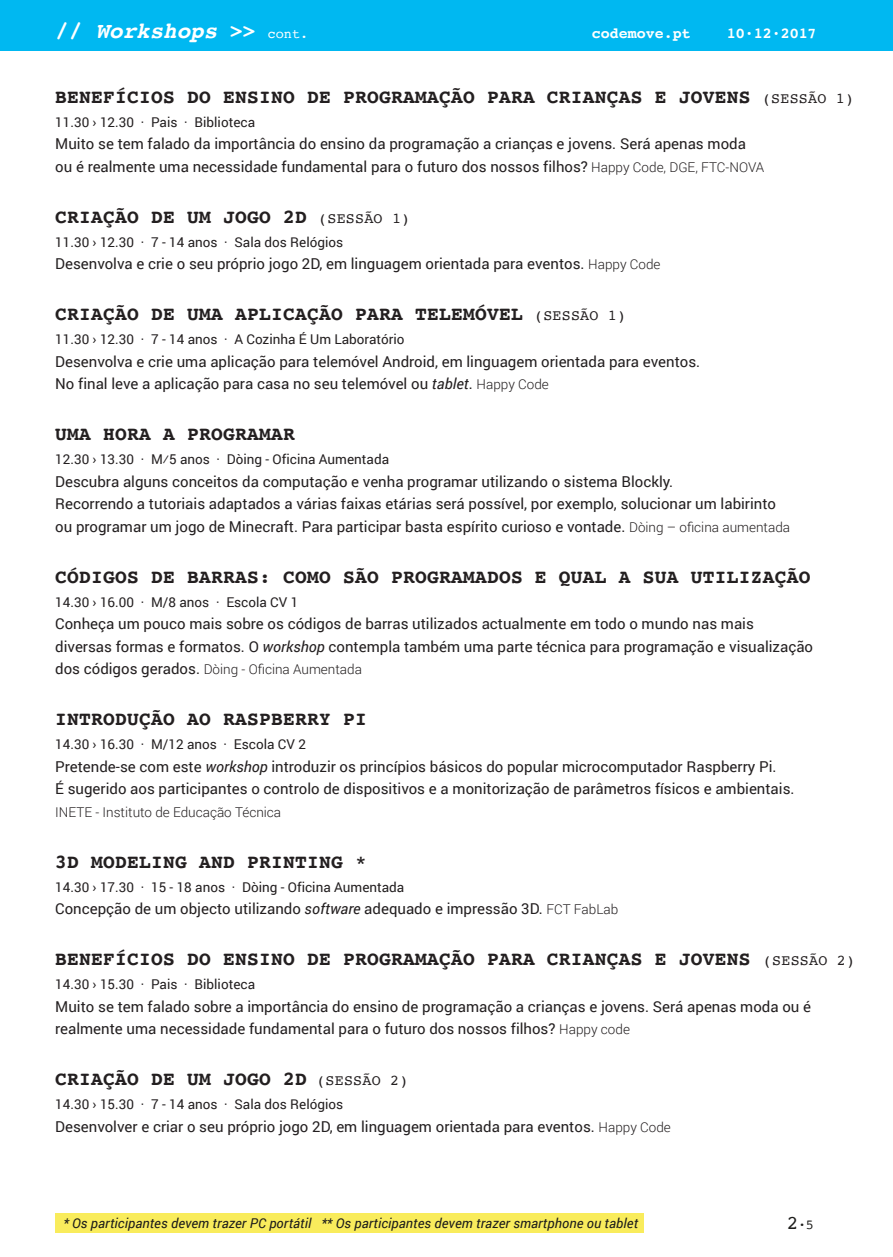
<style>
.page{position:relative;width:893px;height:1257px;background:#fff}
.page>*{position:absolute;margin:0;border:0;box-sizing:border-box;transform-origin:0 0}
.t1{font:italic 700 22.5px "Courier";color:#fff}
.t2{font:700 19.5px "Courier";letter-spacing:.015em;color:#231f20}
.t3{font:15px/22.5px "Roboto";color:#231f20}
.t4{font:700 15px "Courier";color:#fff}
.t5{font:13.5px "Roboto";color:#231f20}
.t6{font:italic 13.5px "Roboto";letter-spacing:.005em;color:#1d1d1b}
.t7{font:300 13.5px "Roboto";color:#231f20}
.t8{font:13.5px "Courier";color:#1d1d1b}
.s1{font-style:normal}
.s2{font-style:normal;font-size:21px}
.s3{font-weight:400;font-style:normal;font-size:13.5px}
.s4{font-weight:400;font-size:15px}
.s5{font-weight:300;font-size:13.5px}
.s6{font-style:italic}
.s7{font-size:19.5px}
</style>
<div class="page">
<div style="left:0;top:0;width:893px;height:51px;background:#00b8f1"></div>
<div style="left:55px;top:1214px;width:589px;height:19px;background:#f9ec5c"></div>
<h1 class="t1" style="left:55px;top:13px;width:254px"><span class="s1">//</span> Workshops <span class="s2">&gt;&gt;</span> <span class="s3">cont.</span></h1>
<p class="t4" style="left:592px;top:21px;width:100px">codemove.pt</p>
<p class="t4" style="left:727px;top:21px;width:92px">10·12·2017</p>
<h2 class="t2" style="left:55px;top:81px;width:800px">BENEFÍCIOS DO ENSINO DE PROGRAMAÇÃO PARA CRIANÇAS E JOVENS <span class="s4">(SESSÃO 1)</span></h2>
<p class="t5" style="left:55px;top:112px;width:201px">11.30 › 12.30 · Pais · Biblioteca</p>
<p class="t3" style="left:55px;top:132px;width:710px">Muito se tem falado da importância do ensino da programação a crianças e jovens. Será apenas moda ou é realmente uma necessidade fundamental para o futuro dos nossos filhos? <span class="s5">Happy Code, DGE, FTC-NOVA</span></p>
<h2 class="t2" style="left:55px;top:201px;width:356px">CRIAÇÃO DE UM JOGO 2D <span class="s4">(SESSÃO 1)</span></h2>
<p class="t5" style="left:55px;top:232px;width:289px">11.30 › 12.30 · 7 - 14 anos · Sala dos Relógios</p>
<p class="t3" style="left:55px;top:252px;width:607px">Desenvolva e crie o seu próprio jogo 2D, em linguagem orientada para eventos. <span class="s5">Happy Code</span></p>
<h2 class="t2" style="left:55px;top:298px;width:572px">CRIAÇÃO DE UMA APLICAÇÃO PARA TELEMÓVEL <span class="s4">(SESSÃO 1)</span></h2>
<p class="t5" style="left:55px;top:330px;width:351px">11.30 › 12.30 · 7 - 14 anos · A Cozinha É Um Laboratório</p>
<p class="t3" style="left:55px;top:350px;width:646px">Desenvolva e crie uma aplicação para telemóvel Android, em linguagem orientada para eventos.<br>No final leve a aplicação para casa no seu telemóvel ou <span class="s6">tablet</span>. <span class="s5">Happy Code</span></p>
<h2 class="t2" style="left:55px;top:418px;width:241px">UMA HORA A PROGRAMAR</h2>
<p class="t5" style="left:55px;top:450px;width:335px">12.30 › 13.30 · M⁄5 anos · Dòing - Oficina Aumentada</p>
<p class="t3" style="left:55px;top:470px;width:736px">Descubra alguns conceitos da computação e venha programar utilizando o sistema Blockly.<br>Recorrendo a tutoriais adaptados a várias faixas etárias será possível, por exemplo, solucionar um labirinto ou programar um jogo de Minecraft. Para participar basta espírito curioso e vontade. <span class="s5">Dòing – oficina aumentada</span></p>
<h2 class="t2" style="left:55px;top:561px;width:757px">CÓDIGOS DE BARRAS: COMO SÃO PROGRAMADOS E QUAL A SUA UTILIZAÇÃO</h2>
<p class="t5" style="left:55px;top:592px;width:245px">14.30 › 16.00 · M/8 anos · Escola CV 1</p>
<p class="t3" style="left:55px;top:612px;width:759px">Conheça um pouco mais sobre os códigos de barras utilizados actualmente em todo o mundo nas mais diversas formas e formatos. O <span class="s6">workshop</span> contempla também uma parte técnica para programação e visualização</p>
<p class="t7" style="left:55px;top:660px;width:308px"><span class="s4">dos códigos gerados.</span> Dòing - Oficina Aumentada</p>
<h2 class="t2" style="left:55px;top:703px;width:313px">INTRODUÇÃO AO RASPBERRY PI</h2>
<p class="t5" style="left:55px;top:735px;width:252px">14.30 › 16.30 · M/12 anos · Escola CV 2</p>
<p class="t3" style="left:55px;top:755px;width:741px">Pretende-se com este <span class="s6">workshop</span> introduzir os princípios básicos do popular microcomputador Raspberry Pi.<br>É sugerido aos participantes o controlo de dispositivos e a monitorização de parâmetros físicos e ambientais.</p>
<p class="t7" style="left:55px;top:803px;width:227px">INETE - Instituto de Educação Técnica</p>
<h2 class="t2" style="left:55px;top:846px;width:313px">3D MODELING AND PRINTING *</h2>
<p class="t5" style="left:55px;top:877px;width:351px">14.30 › 17.30 · 15 - 18 anos · Dòing - Oficina Aumentada</p>
<p class="t3" style="left:55px;top:897px;width:564px">Concepção de um objecto utilizando <span class="s6">software</span> adequado e impressão 3D. <span class="s5">FCT FabLab</span></p>
<h2 class="t2" style="left:55px;top:943px;width:801px">BENEFÍCIOS DO ENSINO DE PROGRAMAÇÃO PARA CRIANÇAS E JOVENS <span class="s4">(SESSÃO 2)</span></h2>
<p class="t5" style="left:55px;top:975px;width:201px">14.30 › 15.30 · Pais · Biblioteca</p>
<p class="t3" style="left:55px;top:995px;width:757px">Muito se tem falado sobre a importância do ensino de programação a crianças e jovens. Será apenas moda ou é realmente uma necessidade fundamental para o futuro dos nossos filhos? <span class="s5">Happy code</span></p>
<h2 class="t2" style="left:55px;top:1063px;width:355px">CRIAÇÃO DE UM JOGO 2D <span class="s4">(SESSÃO 2)</span></h2>
<p class="t5" style="left:55px;top:1095px;width:289px">14.30 › 15.30 · 7 - 14 anos · Sala dos Relógios</p>
<p class="t3" style="left:55px;top:1115px;width:617px">Desenvolver e criar o seu próprio jogo 2D, em linguagem orientada para eventos. <span class="s5">Happy Code</span></p>
<p class="t6" style="left:63px;top:1213px;width:576px">* Os participantes devem trazer PC portátil ** Os participantes devem trazer smartphone ou tablet</p>
<p class="t8" style="left:787px;top:1215px;width:29px"><span class="s7">2</span>·5</p>
</div>
